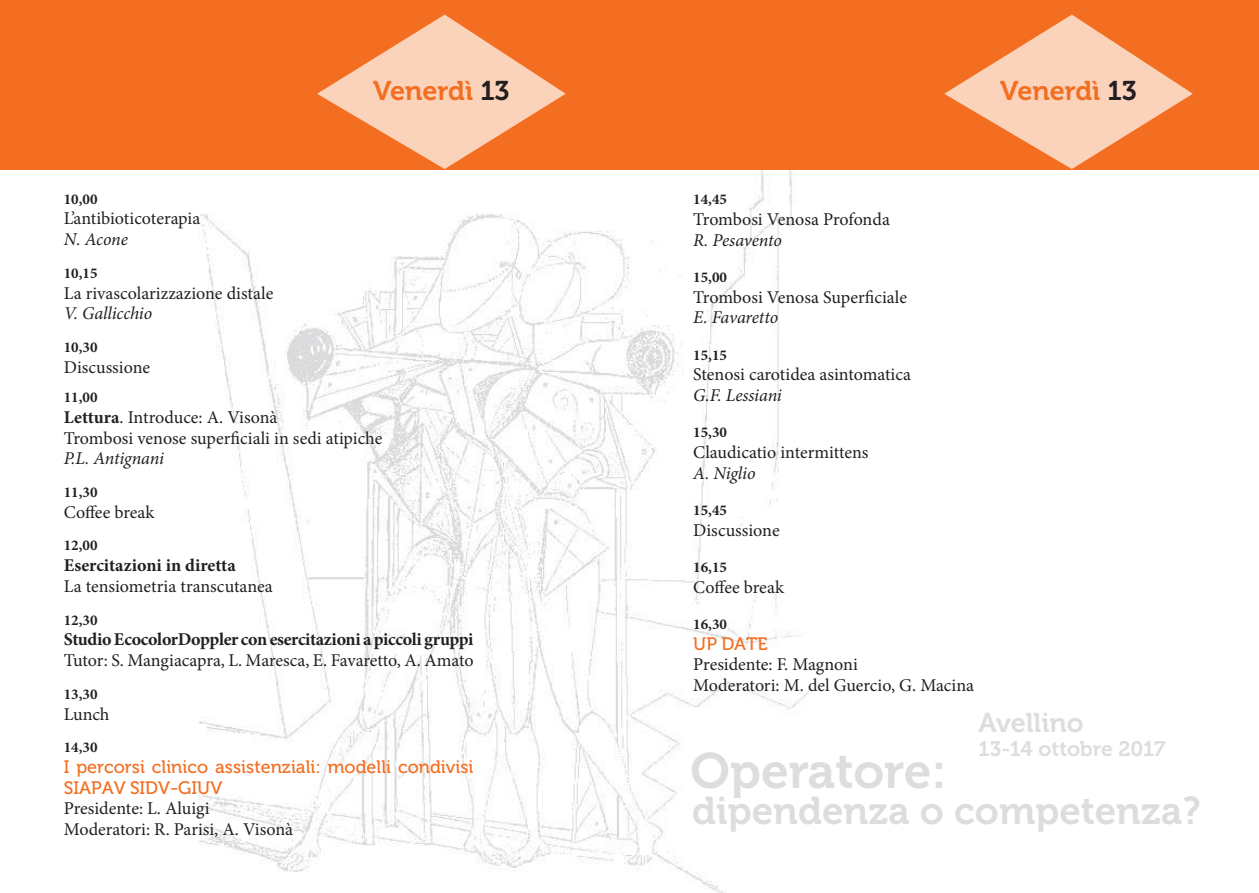
<style>
.page{position:relative;width:1259px;height:893px;background:#fff}
.page>*{position:absolute;margin:0;border:0;box-sizing:border-box;transform-origin:0 0}
.t1{font:49.65px "Museo 700";color:#dcdddf}
.t2{font:38.55px "Museo 700";color:#dcdddf}
.t3{font:27px "Museo 700";color:#f36e21}
.t4{font:27px "Museo 700";color:#dcdddf}
.t5{font:21px "Museo 700";letter-spacing:-.01em;color:#dcdddf}
.t6{font:18px/20.7px "Minion Pro";color:#231f20}
.t7{font:italic 18px "Minion Pro";letter-spacing:-.01em;color:#231f20}
.t8{font:700 18px "Minion Pro";letter-spacing:-.015em;color:#231f20}
.t9{font:18px/20.7px "Museo";color:#f36e21}
.t10{font:700 15px "Minion Pro";color:#231f20}
.s1{color:#231f20}
.s2{font-weight:700}
</style>
<div class="page">
<img style="left:198px;top:169px;width:611px;height:724px">
<div style="left:629px;top:0;width:630px;height:169px;background:#f36e21"></div>
<div style="left:0;top:0;width:629px;height:169px;background:#f36e21"></div>
<svg style="left:317px;top:15px;width:249px;height:154px"></svg>
<svg style="left:944px;top:15px;width:248px;height:154px"></svg>
<h3 class="t3" style="left:373px;top:75px;width:138px">Venerdì <span class="s1">13</span></h3>
<h3 class="t3" style="left:1000px;top:75px;width:138px">Venerdì <span class="s1">13</span></h3>
<p class="t10" style="left:64px;top:188px;width:35px">10,00</p>
<p class="t6" style="left:64px;top:208px;width:138px">L’antibioticoterapia</p>
<p class="t7" style="left:64px;top:227px;width:66px">N. Acone</p>
<p class="t10" style="left:64px;top:263px;width:35px">10,15</p>
<p class="t6" style="left:64px;top:283px;width:211px">La rivascolarizzazione distale</p>
<p class="t7" style="left:64px;top:301px;width:90px">V. Gallicchio</p>
<p class="t10" style="left:64px;top:337px;width:35px">10,30</p>
<p class="t6" style="left:64px;top:357px;width:88px">Discussione</p>
<p class="t10" style="left:64px;top:387px;width:35px">11,00</p>
<p class="t6" style="left:64px;top:407px;width:320px"><span class="s2">Lettura</span>. Introduce: A. Visonà<br>Trombosi venose superficiali in sedi atipiche</p>
<p class="t7" style="left:64px;top:446px;width:102px">P.L. Antignani</p>
<p class="t10" style="left:64px;top:482px;width:35px">11,30</p>
<p class="t6" style="left:64px;top:502px;width:92px">Coffee break</p>
<p class="t10" style="left:64px;top:535px;width:35px">12,00</p>
<p class="t8" style="left:64px;top:553px;width:173px">Esercitazioni in diretta</p>
<p class="t6" style="left:64px;top:576px;width:210px">La tensiometria transcutanea</p>
<p class="t10" style="left:64px;top:609px;width:35px">12,30</p>
<p class="t8" style="left:64px;top:627px;width:411px">Studio EcocolorDoppler con esercitazioni a piccoli gruppi</p>
<p class="t6" style="left:64px;top:650px;width:411px">Tutor: S. Mangiacapra, L. Maresca, E. Favaretto, A. Amato</p>
<p class="t10" style="left:64px;top:683px;width:35px">13,30</p>
<p class="t6" style="left:64px;top:703px;width:47px">Lunch</p>
<p class="t10" style="left:64px;top:737px;width:35px">14,30</p>
<p class="t9" style="left:64px;top:757px;width:411px">I percorsi clinico assistenziali: modelli condivisi<br>SIAPAV SIDV-GIUV</p>
<p class="t6" style="left:64px;top:798px;width:231px">Presidente: L. Aluigi<br>Moderatori: R. Parisi, A. Visonà</p>
<p class="t10" style="left:693px;top:189px;width:35px">14,45</p>
<p class="t6" style="left:693px;top:209px;width:198px">Trombosi Venosa Profonda</p>
<p class="t7" style="left:693px;top:228px;width:90px">R. Pesavento</p>
<p class="t10" style="left:693px;top:267px;width:35px">15,00</p>
<p class="t6" style="left:693px;top:287px;width:215px">Trombosi Venosa Superficiale</p>
<p class="t7" style="left:693px;top:305px;width:86px">E. Favaretto</p>
<p class="t10" style="left:693px;top:344px;width:35px">15,15</p>
<p class="t6" style="left:693px;top:364px;width:219px">Stenosi carotidea asintomatica</p>
<p class="t7" style="left:693px;top:383px;width:90px">G.F. Lessiani</p>
<p class="t10" style="left:693px;top:422px;width:35px">15,30</p>
<p class="t6" style="left:693px;top:442px;width:177px">Claudicatio intermittens</p>
<p class="t7" style="left:693px;top:461px;width:64px">A. Niglio</p>
<p class="t10" style="left:693px;top:500px;width:35px">15,45</p>
<p class="t6" style="left:693px;top:520px;width:88px">Discussione</p>
<p class="t10" style="left:693px;top:556px;width:35px">16,15</p>
<p class="t6" style="left:693px;top:577px;width:92px">Coffee break</p>
<p class="t10" style="left:693px;top:613px;width:35px">16,30</p>
<p class="t9" style="left:693px;top:633px;width:76px">UP DATE</p>
<p class="t6" style="left:693px;top:654px;width:282px">Presidente: F. Magnoni<br>Moderatori: M. del Guercio, G. Macina</p>
<h3 class="t4" style="left:978px;top:707px;width:107px">Avellino</h3>
<p class="t5" style="left:978px;top:737px;width:188px">13-14 ottobre 2017</p>
<h1 class="t1" style="left:690px;top:743px;width:258px">Operatore:</h1>
<h2 class="t2" style="left:692px;top:789px;width:510px">dipendenza o competenza?</h2>
</div>
